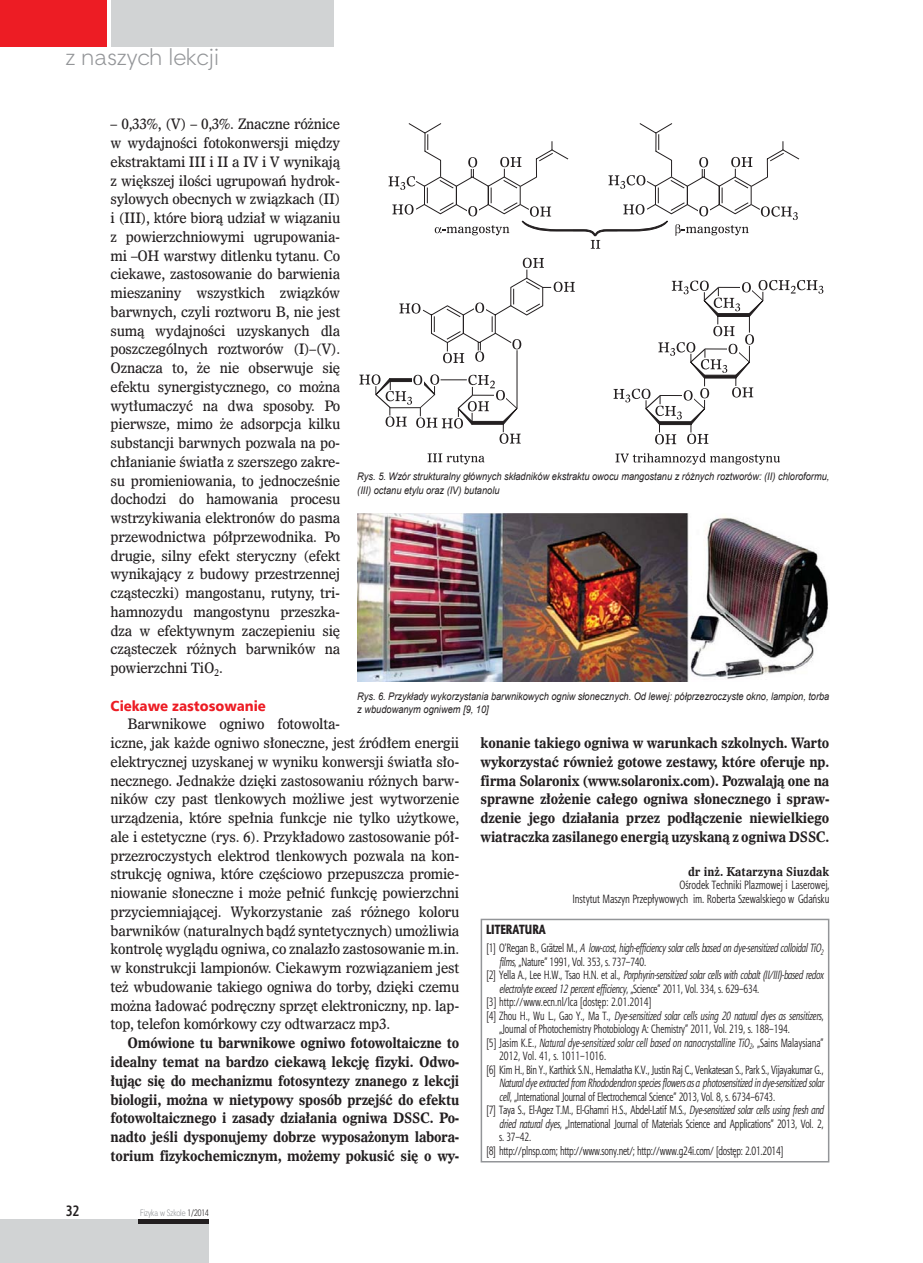
<style>
.page{position:relative;width:923px;height:1263px;background:#fff}
.page>*{position:absolute;margin:0;border:0;box-sizing:border-box;transform-origin:0 0}
.t1{font:22.5px "Straight EFN";color:#939598}
.t2{font:700 15px "Aerton Cnd EFN";color:#231f20}
.t3{font:14.25px/18.8px "Dutch 811 EU";letter-spacing:-.02em;color:#231f20;text-align:justify;scale:.94 1}
.t4{font:700 14.25px/18.8px "Dutch 811 EU";letter-spacing:-.02em;color:#231f20;text-align:justify;scale:.94 1}
.t5{font:14.25px "Humnst 777 Blk EU";color:#ed1c24;scale:.94 1}
.t6{font:13.5px "Aerton Cnd EFN Black";letter-spacing:-.01em;color:#231f20;scale:.94 1}
.t7{font:12px "Aerton Cnd EFN";letter-spacing:-.02em;color:#231f20;scale:.9 1}
.t8{font:italic 12px "Aerton Cnd EFN";letter-spacing:-.02em;color:#231f20;scale:.9 1}
.t9{font:12px/13.5px "Aerton Cnd EFN";color:#231f20;text-align:right;scale:.94 1}
.t10{font:italic 12px "Aerton Cnd EFN";color:#231f20;scale:.9 1}
.t11{font:12px "Aerton Cnd EFN";color:#231f20;scale:.9 1}
.t12{font:700 12px "Dutch 811 EU";color:#231f20;scale:.94 1}
.t13{font:italic 10.5px/13.5px "Arial";color:#231f20;scale:.88 1}
.t14{font:9px "Straight Cnd EFN";color:#939598}
.s1{font-style:normal}
.s2{font-style:italic}
.s3{font-style:normal;color:#221f5f}
.s4{color:#231f20}
</style>
<div class="page">
<div style="left:0;top:0;width:106px;height:47px;background:#ed1c24"></div>
<div style="left:111px;top:0;width:222px;height:47px;background:#d1d3d4"></div>
<div style="left:0;top:1219px;width:209px;height:43px;background:#d1d3d4"></div>
<div style="left:139px;top:1219px;width:70px;height:5px;background:#231f20"></div>
<div style="left:480px;top:919px;width:349px;height:243px;border:2px solid #939598"></div>
<img style="left:357px;top:513px;width:472px;height:168px">
<svg style="left:388px;top:123px;width:411px;height:126px"></svg>
<svg style="left:427px;top:453px;width:57px;height:11px"></svg>
<svg style="left:615px;top:453px;width:165px;height:12px"></svg>
<svg style="left:523px;top:258px;width:21px;height:10px"></svg>
<svg style="left:399px;top:303px;width:20px;height:11px"></svg>
<svg style="left:419px;top:269px;width:156px;height:105px"></svg>
<svg style="left:359px;top:374px;width:162px;height:70px"></svg>
<svg style="left:613px;top:280px;width:210px;height:164px"></svg>
<h1 class="t1" style="left:66px;top:48px;width:155px">z naszych lekcji</h1>
<p class="t3" style="left:111px;top:114px;width:246px">– 0,33%, (V) – 0,3%. Znaczne różnice w wydajności fotokonwersji między ekstraktami III i II a IV i V wynikają z większej ilości ugrupowań hydrok&shy;sylowych obecnych w związkach (II) i (III), które biorą udział w wiązaniu z powierzchniowymi ugrupowania&shy;mi –OH warstwy ditlenku tytanu. Co ciekawe, zastosowanie do barwienia mieszaniny wszystkich związków barwnych, czyli roztworu B, nie jest sumą wydajności uzyskanych dla poszczególnych roztworów (I)–(V).<br>Oznacza to, że nie obserwuje się efektu synergistycznego, co można wytłumaczyć na dwa sposoby. Po pierwsze, mimo że adsorpcja kilku substancji barwnych pozwala na po&shy;chłanianie światła z szerszego zakre&shy;su promieniowania, to jednocześnie dochodzi do hamowania procesu wstrzykiwania elektronów do pasma przewodnictwa półprzewodnika. Po drugie, silny efekt steryczny (efekt wynikający z budowy przestrzennej cząsteczki) mangostanu, rutyny, tri&shy;hamnozydu mangostynu przeszka&shy;dza w efektywnym zaczepieniu się cząsteczek różnych barwników na powierzchni TiO<sub>2</sub>.</p>
<p class="t5" style="left:111px;top:696px;width:167px">Ciekawe zastosowanie</p>
<p class="t3" style="left:111px;top:714px;width:372px;text-align:left;text-indent:17px">Barwnikowe ogniwo fotowolta-<br>iczne, jak każde ogniwo słoneczne, jest źródłem energii elektrycznej uzyskanej w wyniku konwersji światła sło&shy;necznego. Jednakże dzięki zastosowaniu różnych barw&shy;ników czy past tlenkowych możliwe jest wytworzenie urządzenia, które spełnia funkcje nie tylko użytkowe, ale i estetyczne (rys. 6). Przykładowo zastosowanie pół&shy;przezroczystych elektrod tlenkowych pozwala na kon&shy;strukcję ogniwa, które częściowo przepuszcza promie&shy;niowanie słoneczne i może pełnić funkcję powierzchni przyciemniającej. Wykorzystanie zaś różnego koloru barwników (naturalnych bądź syntetycznych) umożliwia kontrolę wyglądu ogniwa, co znalazło zastosowanie m.in. w konstrukcji lampionów. Ciekawym rozwiązaniem jest też wbudowanie takiego ogniwa do torby, dzięki czemu można ładować podręczny sprzęt elektroniczny, np. lap&shy;top, telefon komórkowy czy odtwarzacz mp3.</p>
<p class="t4" style="left:111px;top:1033px;width:372px;text-indent:17px">Omówione tu barwnikowe ogniwo fotowoltaiczne to idealny temat na bardzo ciekawą lekcję fizyki. Odwo&shy;łując się do mechanizmu fotosyntezy znanego z lekcji biologii, można w nietypowy sposób przejść do efektu fotowoltaicznego i zasady działania ogniwa DSSC. Po&shy;nadto jeśli dysponujemy dobrze wyposażonym labora&shy;torium fizykochemicznym, możemy pokusić się o wy-</p>
<p class="t13" style="left:357px;top:470px;width:538px">Rys. 5. Wzór strukturalny głównych składników ekstraktu owocu mangostanu z różnych roztworów: (II) chloroformu, (III) octanu etylu oraz (IV) butanolu</p>
<p class="t13" style="left:357px;top:689px;width:538px">Rys. 6. Przykłady wykorzystania barwnikowych ogniw słonecznych. Od lewej: półprzezroczyste okno, lampion, torba z wbudowanym ogniwem [9, 10]</p>
<p class="t4" style="left:480px;top:733px;width:372px">konanie takiego ogniwa w warunkach szkolnych. Warto wykorzystać również gotowe zestawy, które oferuje np. firma Solaronix (www.solaronix.com). Pozwalają one na sprawne złożenie całego ogniwa słonecznego i spraw&shy;dzenie jego działania przez podłączenie niewielkiego wiatraczka zasilanego energią uzyskaną z ogniwa DSSC.</p>
<p class="t12" style="left:688px;top:864px;width:152px">dr inż. Katarzyna Siuzdak</p>
<p class="t9" style="left:572px;top:879px;width:275px">Ośrodek Techniki Plazmowej i Laserowej,<br>Instytut Maszyn Przepływowych im. Roberta Szewalskiego w Gdańsku</p>
<p class="t6" style="left:486px;top:924px;width:65px">LI TE RA TU RA</p>
<p class="t8" style="left:486px;top:943px;width:376px"><span class="s1">[1] O’Regan B., Grätzel M.,</span> A low-cost, high-efficiency solar cells based on dye-sensitized colloidal TiO<sub>2</sub></p>
<p class="t7" style="left:499px;top:957px;width:165px"><span class="s2">films</span>, „Nature” 1991, Vol. 353, s. 737–740.</p>
<p class="t8" style="left:486px;top:970px;width:376px"><span class="s1">[2] Yella A., Lee H.W., Tsao H.N. et al.,</span> Porphyrin-sensitized solar cells with cobalt (II/III)-based redox</p>
<p class="t8" style="left:499px;top:984px;width:290px">electrolyte exceed 12 percent efficiency<span class="s1">, „Science” 2011, Vol. 334, s. 629–634.</span></p>
<p class="t11" style="left:486px;top:997px;width:185px">[3] http://www.ecn.nl/lca [dostęp: 2.01.2014]</p>
<p class="t8" style="left:486px;top:1011px;width:376px"><span class="s1">[4] Zhou H., Wu L., Gao Y., Ma T.</span><span class="s3">,</span> Dye-sensitized solar cells using 20 natural dyes as sensitizers<span class="s1">,</span></p>
<p class="t7" style="left:499px;top:1024px;width:325px">„Journal of Photochemistry Photobiology A: Chemistry” 2011, Vol. 219, s. 188–194.</p>
<p class="t10" style="left:486px;top:1038px;width:376px"><span class="s1">[5] Jasim K.E.,</span> Natural dye-sensitized solar cell based on nanocrystalline TiO<sub>2</sub><span class="s1">, „Sains Malaysiana”</span></p>
<p class="t11" style="left:499px;top:1051px;width:120px">2012, Vol. 41, s. 1011–1016.</p>
<p class="t7" style="left:486px;top:1065px;width:376px">[6] Kim H., Bin Y., Karthick S.N., Hemalatha K.V., Justin Raj C., Venkatesan S., Park S., Vijayakumar G.,</p>
<p class="t8" style="left:499px;top:1078px;width:362px">Natural dye extracted from Rhododendron species flowers as a photosensitized in dye-sensitized solar</p>
<p class="t7" style="left:499px;top:1092px;width:308px"><span class="s2">cell</span>, „International Journal of Electrochemcal Science” 2013, Vol. 8, s. 6734–6743.</p>
<p class="t7" style="left:486px;top:1105px;width:376px">[7] Taya S., El-Agez T.M., El-Ghamri H.S., Abdel-Latif M.S., <span class="s2">Dye-sensitized solar cells using fresh and</span></p>
<p class="t7" style="left:499px;top:1119px;width:362px"><span class="s2">dried natural dyes</span>, „International Journal of Materials Science and Applications” 2013, Vol. 2,</p>
<p class="t7" style="left:499px;top:1132px;width:37px">s. 37–42.</p>
<p class="t7" style="left:486px;top:1146px;width:331px">[8] http://plnsp.com; http://www.sony.net/; http://www.g24i.com/ [dostęp: 2.01.2014]</p>
<p class="t2" style="left:66px;top:1205px;width:15px">32</p>
<p class="t14" style="left:140px;top:1209px;width:70px">Fizyka w Szkole <span class="s4">1/2014</span></p>
</div>
